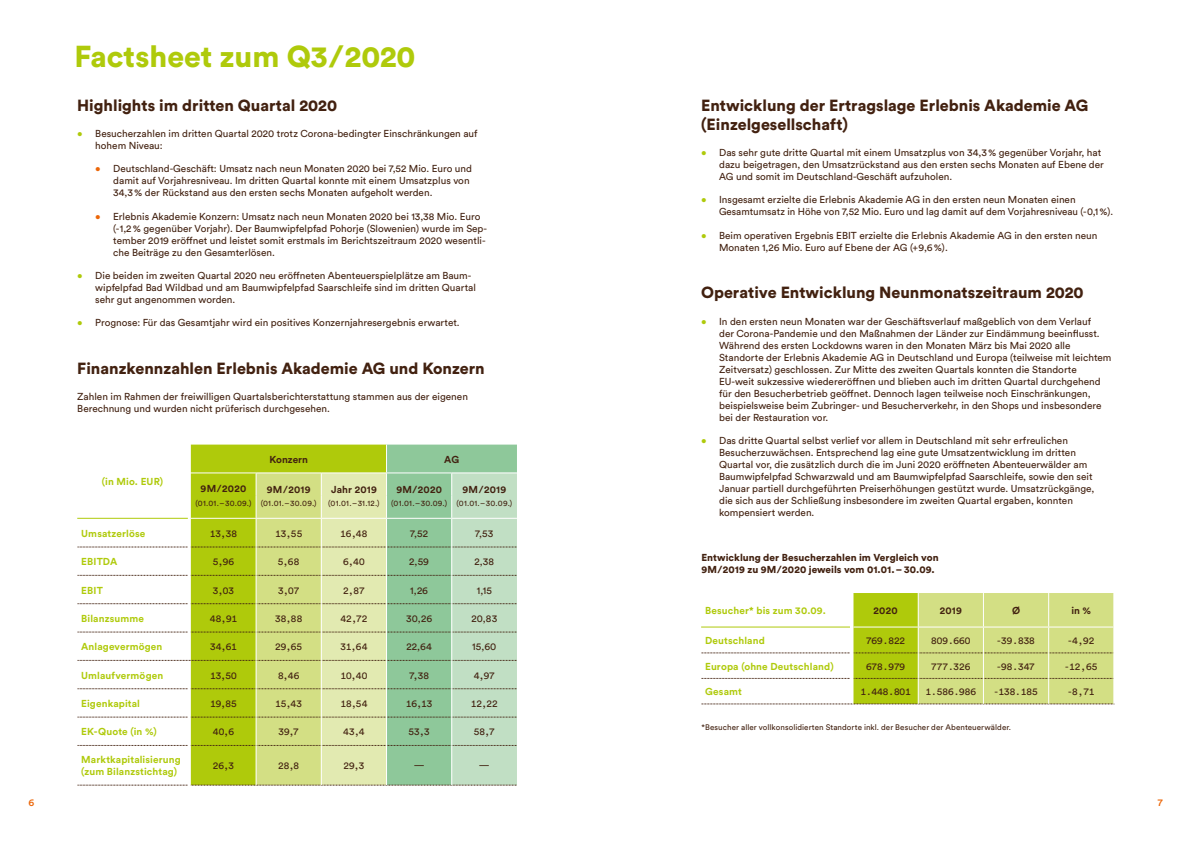
<style>
.page{position:relative;width:1191px;height:842px;background:#fff}
.page>*{position:absolute;margin:0;border:0;box-sizing:border-box;transform-origin:0 0}
.t1{font:900 30px "Circular Pro";color:#afca0b}
.t2{font:900 16px/19.2px "Circular Pro";color:#422110}
.t3{font:10px/12px "Circular Pro";color:#422110}
.t4{font:700 10px/12px "Circular Pro";letter-spacing:.015em;color:#afca0b}
.t5{font:900 10px/12px "Circular Pro";letter-spacing:.005em;color:#422110}
.t6{font:700 10px "Circular Pro";letter-spacing:.005em;color:#422110}
.t7{font:500 10px "Circular Pro";color:#ec6608}
.t8{font:8px "Circular Pro";letter-spacing:.01em;color:#422110}
.s1{color:#afca0b}
.s2{color:#ec6608}
</style>
<div class="page">
<svg style="left:701px;top:593px;width:414px;height:112px"></svg>
<svg style="left:77px;top:445px;width:440px;height:341px"></svg>
<hr style="left:191px;top:472px;width:65px;height:1px;background:#fff">
<hr style="left:256px;top:472px;width:65px;height:1px;background:#fff">
<hr style="left:321px;top:472px;width:65px;height:1px;background:#fff">
<hr style="left:386px;top:472px;width:66px;height:1px;background:#fff">
<hr style="left:452px;top:472px;width:65px;height:1px;background:#fff">
<h1 class="t1" style="left:74px;top:36px;width:342px">Factsheet zum Q3/2020</h1>
<h2 class="t2" style="left:77px;top:95px;width:261px">Highlights im dritten Quartal 2020</h2>
<p class="t3" style="left:95px;top:127px;width:384px;text-indent:-18px"><span class="s1">•</span> Besucherzahlen im dritten Quartal 2020 trotz Corona-bedingter Einschränkungen auf hohem Niveau:</p>
<p class="t3" style="left:113px;top:162px;width:360px;text-indent:-18px"><span class="s2">•</span> Deutschland-Geschäft: Umsatz nach neun Monaten 2020 bei 7,52 Mio. Euro und damit auf Vorjahresniveau. Im dritten Quartal konnte mit einem Umsatzplus von<br>34,3% der Rückstand aus den ersten sechs Monaten aufgeholt werden.</p>
<p class="t3" style="left:113px;top:210px;width:375px;text-indent:-18px"><span class="s2">•</span> Erlebnis Akademie Konzern: Umsatz nach neun Monaten 2020 bei 13,38 Mio. Euro (-1,2% gegenüber Vorjahr). Der Baumwipfelpfad Pohorje (Slowenien) wurde im Sep&shy;tember 2019 eröffnet und leistet somit erstmals im Berichtszeitraum 2020 wesentli&shy;che Beiträge zu den Gesamterlösen.</p>
<p class="t3" style="left:95px;top:269px;width:382px;text-indent:-18px"><span class="s1">•</span> Die beiden im zweiten Quartal 2020 neu eröffneten Abenteuerspielplätze am Baum&shy;wipfelpfad Bad Wildbad und am Baumwipfelpfad Saarschleife sind im dritten Quartal sehr gut angenommen worden.</p>
<p class="t3" style="left:77px;top:316px;width:384px"><span class="s1">•</span> Prognose: Für das Gesamtjahr wird ein positives Konzernjahresergebnis erwartet.</p>
<h2 class="t2" style="left:77px;top:358px;width:409px">Finanzkennzahlen Erlebnis Akademie AG und Konzern</h2>
<p class="t3" style="left:77px;top:390px;width:392px">Zahlen im Rahmen der freiwilligen Quartalsberichterstattung stammen aus der eigenen<br>Berechnung und wurden nicht prüferisch durchgesehen.</p>
<p class="t4" style="left:102px;top:476px;width:63px">(in Mio. EUR)</p>
<p class="t6" style="left:269px;top:452px;width:40px">Konzern</p>
<p class="t6" style="left:444px;top:452px;width:16px">AG</p>
<p class="t6" style="left:201px;top:481px;width:47px">9M/2020</p>
<p class="t6" style="left:267px;top:482px;width:45px">9M/2019</p>
<p class="t6" style="left:331px;top:482px;width:47px">Jahr 2019</p>
<p class="t6" style="left:396px;top:482px;width:47px">9M/2020</p>
<p class="t6" style="left:462px;top:482px;width:45px">9M/2019</p>
<p class="t8" style="left:195px;top:498px;width:123px">(01.01.–30.09.) (01.01.–30.09.)</p>
<p class="t8" style="left:328px;top:498px;width:53px">(01.01.–31.12.)</p>
<p class="t8" style="left:391px;top:498px;width:123px">(01.01.–30.09.) (01.01.–30.09.)</p>
<p class="t4" style="left:81px;top:527px;width:66px">Umsatzerlöse</p>
<p class="t3" style="left:210px;top:527px;width:29px">13,38</p>
<p class="t3" style="left:275px;top:527px;width:29px">13,55</p>
<p class="t3" style="left:340px;top:527px;width:29px">16,48</p>
<p class="t3" style="left:410px;top:527px;width:19px">7,52</p>
<p class="t3" style="left:475px;top:527px;width:20px">7,53</p>
<p class="t4" style="left:81px;top:555px;width:38px">EBITDA</p>
<p class="t3" style="left:213px;top:555px;width:23px">5,96</p>
<p class="t3" style="left:278px;top:555px;width:23px">5,68</p>
<p class="t3" style="left:343px;top:555px;width:23px">6,40</p>
<p class="t3" style="left:409px;top:555px;width:21px">2,59</p>
<p class="t3" style="left:474px;top:555px;width:21px">2,38</p>
<p class="t4" style="left:81px;top:584px;width:23px">EBIT</p>
<p class="t3" style="left:213px;top:584px;width:23px">3,03</p>
<p class="t3" style="left:278px;top:584px;width:23px">3,07</p>
<p class="t3" style="left:343px;top:584px;width:23px">2,87</p>
<p class="t3" style="left:410px;top:584px;width:19px">1,26</p>
<p class="t3" style="left:477px;top:584px;width:17px">1,15</p>
<p class="t4" style="left:81px;top:612px;width:64px">Bilanzsumme</p>
<p class="t3" style="left:210px;top:612px;width:29px">48,91</p>
<p class="t3" style="left:275px;top:612px;width:29px">38,88</p>
<p class="t3" style="left:340px;top:612px;width:28px">42,72</p>
<p class="t3" style="left:406px;top:612px;width:27px">30,26</p>
<p class="t3" style="left:471px;top:612px;width:27px">20,83</p>
<p class="t4" style="left:81px;top:640px;width:83px">Anlagevermögen</p>
<p class="t3" style="left:210px;top:640px;width:28px">34,61</p>
<p class="t3" style="left:275px;top:640px;width:29px">29,65</p>
<p class="t3" style="left:340px;top:640px;width:28px">31,64</p>
<p class="t3" style="left:406px;top:640px;width:27px">22,64</p>
<p class="t3" style="left:472px;top:640px;width:26px">15,60</p>
<p class="t4" style="left:81px;top:669px;width:84px">Umlaufvermögen</p>
<p class="t3" style="left:210px;top:669px;width:28px">13,50</p>
<p class="t3" style="left:278px;top:669px;width:23px">8,46</p>
<p class="t3" style="left:340px;top:669px;width:28px">10,40</p>
<p class="t3" style="left:409px;top:669px;width:22px">7,38</p>
<p class="t3" style="left:474px;top:669px;width:23px">4,97</p>
<p class="t4" style="left:81px;top:697px;width:60px">Eigenkapital</p>
<p class="t3" style="left:210px;top:697px;width:28px">19,85</p>
<p class="t3" style="left:275px;top:697px;width:28px">15,43</p>
<p class="t3" style="left:340px;top:697px;width:28px">18,54</p>
<p class="t3" style="left:406px;top:697px;width:28px">16,13</p>
<p class="t3" style="left:471px;top:697px;width:28px">12,22</p>
<p class="t4" style="left:81px;top:725px;width:77px">EK-Quote (in %)</p>
<p class="t3" style="left:213px;top:725px;width:23px">40,6</p>
<p class="t3" style="left:278px;top:725px;width:22px">39,7</p>
<p class="t3" style="left:343px;top:725px;width:23px">43,4</p>
<p class="t3" style="left:408px;top:725px;width:23px">53,3</p>
<p class="t3" style="left:474px;top:725px;width:22px">58,7</p>
<p class="t4" style="left:81px;top:753px;width:101px">Marktkapitalisierung (zum Bilanzstichtag)</p>
<p class="t3" style="left:213px;top:759px;width:23px">26,3</p>
<p class="t3" style="left:278px;top:759px;width:23px">28,8</p>
<p class="t3" style="left:343px;top:759px;width:22px">29,3</p>
<p class="t3" style="left:414px;top:759px;width:12px">—</p>
<p class="t3" style="left:479px;top:759px;width:12px">—</p>
<h2 class="t2" style="left:701px;top:95px;width:389px">Entwicklung der Ertragslage Erlebnis Akademie AG (Einzelgesellschaft)</h2>
<p class="t3" style="left:719px;top:146px;width:386px;text-indent:-18px"><span class="s1">•</span> Das sehr gute dritte Quartal mit einem Umsatzplus von 34,3% gegenüber Vorjahr, hat dazu beigetragen, den Umsatzrückstand aus den ersten sechs Monaten auf Ebene der<br>AG und somit im Deutschland-Geschäft aufzuholen.</p>
<p class="t3" style="left:719px;top:194px;width:396px;text-indent:-18px"><span class="s1">•</span> Insgesamt erzielte die Erlebnis Akademie AG in den ersten neun Monaten einen<br>Gesamtumsatz in Höhe von 7,52 Mio. Euro und lag damit auf dem Vorjahresniveau (-0,1%).</p>
<p class="t3" style="left:719px;top:229px;width:380px;text-indent:-18px"><span class="s1">•</span> Beim operativen Ergebnis EBIT erzielte die Erlebnis Akademie AG in den ersten neun<br>Monaten 1,26 Mio. Euro auf Ebene der AG (+9,6%).</p>
<h2 class="t2" style="left:701px;top:282px;width:384px">Operative Entwicklung Neunmonatszeitraum 2020</h2>
<p class="t3" style="left:719px;top:315px;width:394px;text-indent:-18px"><span class="s1">•</span> In den ersten neun Monaten war der Geschäftsverlauf maßgeblich von dem Verlauf<br>der Corona-Pandemie und den Maßnahmen der Länder zur Eindämmung beeinflusst.<br>Während des ersten Lockdowns waren in den Monaten März bis Mai 2020 alle Standorte der Erlebnis Akademie AG in Deutschland und Europa (teilweise mit leichtem Zeitversatz) geschlossen. Zur Mitte des zweiten Quartals konnten die Standorte EU-weit sukzessive wiedereröffnen und blieben auch im dritten Quartal durchgehend für den Besucherbetrieb geöffnet. Dennoch lagen teilweise noch Einschränkungen, beispielsweise beim Zubringer- und Besucherverkehr, in den Shops und insbesondere bei der Restauration vor.</p>
<p class="t3" style="left:719px;top:434px;width:377px;text-indent:-18px"><span class="s1">•</span> Das dritte Quartal selbst verlief vor allem in Deutschland mit sehr erfreulichen Besucherzuwächsen. Entsprechend lag eine gute Umsatzentwicklung im dritten Quartal vor, die zusätzlich durch die im Juni 2020 eröffneten Abenteuerwälder am Baumwipfelpfad Schwarzwald und am Baumwipfelpfad Saarschleife, sowie den seit Januar partiell durchgeführten Preiserhöhungen gestützt wurde. Umsatzrückgänge, die sich aus der Schließung insbesondere im zweiten Quartal ergaben, konnten kompensiert werden.</p>
<p class="t5" style="left:701px;top:551px;width:239px">Entwicklung der Besucherzahlen im Vergleich von<br>9M/2019 zu 9M/2020 jeweils vom 01.01. – 30.09.</p>
<p class="t4" style="left:705px;top:604px;width:122px">Besucher* bis zum 30.09.</p>
<p class="t6" style="left:873px;top:604px;width:26px">2020</p>
<p class="t6" style="left:939px;top:604px;width:24px">2019</p>
<p class="t6" style="left:1012px;top:604px;width:10px">Ø</p>
<p class="t6" style="left:1071px;top:604px;width:21px">in %</p>
<p class="t4" style="left:705px;top:634px;width:61px">Deutschland</p>
<p class="t3" style="left:866px;top:634px;width:41px">769.822</p>
<p class="t3" style="left:931px;top:634px;width:41px">809.660</p>
<p class="t3" style="left:997px;top:634px;width:39px">-39.838</p>
<p class="t3" style="left:1068px;top:634px;width:28px">-4,92</p>
<p class="t4" style="left:705px;top:660px;width:130px">Europa (ohne Deutschland)</p>
<p class="t3" style="left:866px;top:660px;width:41px">678.979</p>
<p class="t3" style="left:931px;top:660px;width:41px">777.326</p>
<p class="t3" style="left:997px;top:660px;width:39px">-98.347</p>
<p class="t3" style="left:1065px;top:660px;width:34px">-12,65</p>
<p class="t4" style="left:705px;top:685px;width:38px">Gesamt</p>
<p class="t3" style="left:860px;top:685px;width:52px">1.448.801</p>
<p class="t3" style="left:925px;top:685px;width:52px">1.586.986</p>
<p class="t3" style="left:994px;top:685px;width:45px">-138.185</p>
<p class="t3" style="left:1068px;top:685px;width:28px">-8,71</p>
<p class="t8" style="left:701px;top:722px;width:311px">*Besucher aller vollkonsolidierten Standorte inkl. der Besucher der Abenteuerwälder.</p>
<p class="t7" style="left:28px;top:795px;width:7px">6</p>
<p class="t7" style="left:1157px;top:795px;width:6px">7</p>
</div>
